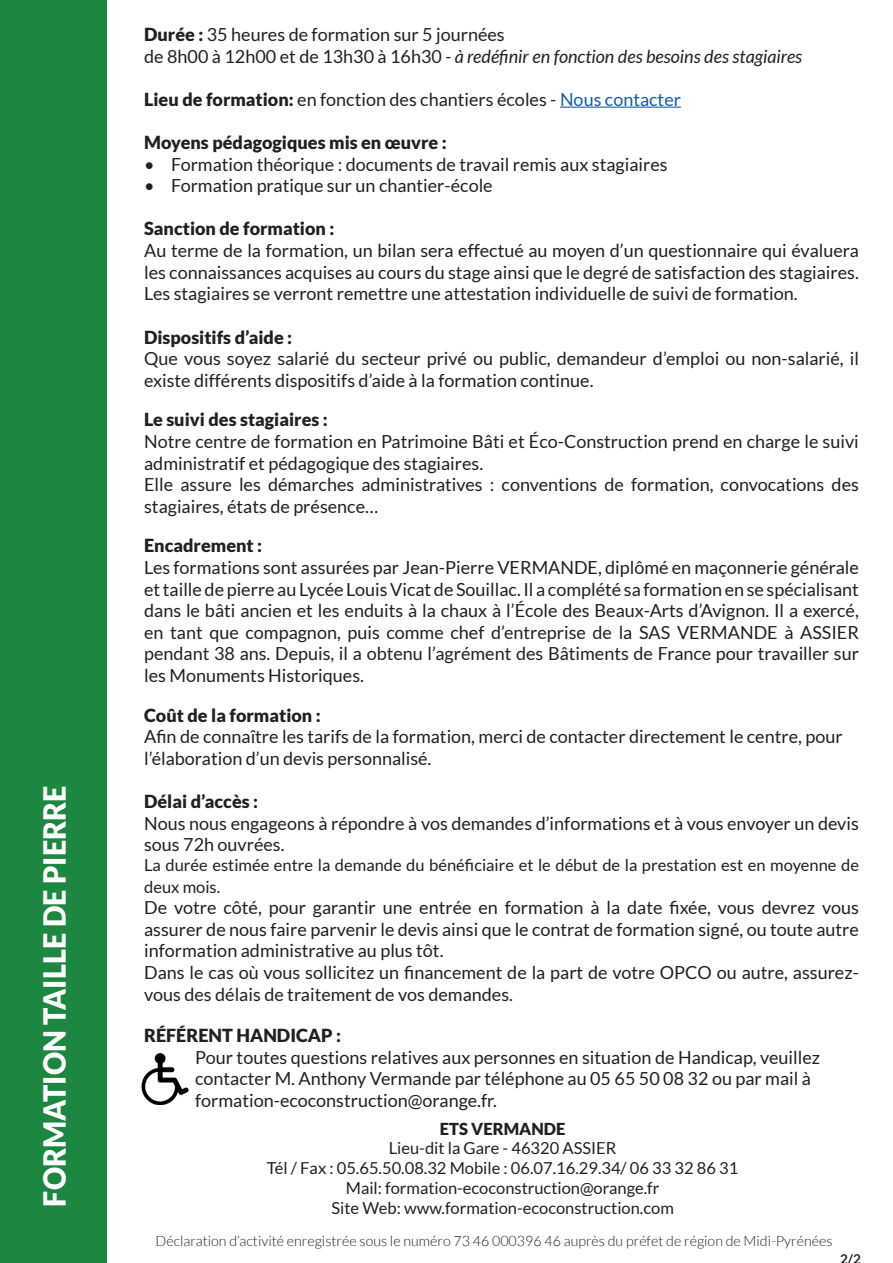
<style>
.page{position:relative;width:893px;height:1263px;background:#fff}
.page>*{position:absolute;margin:0;border:0;box-sizing:border-box;transform-origin:0 0}
.t1{font:900 30.45px "Lato";color:#fff;scale:.95 1}
.t2{font:18px/21.6px "Lato";color:#231f20}
.t3{font:900 18px "Lato";color:#231f20}
.t4{font:16.5px/19.8px "Lato";color:#231f20}
.t5{font:900 16.5px "Lato";color:#231f20}
.t6{font:300 14.25px "Lato";color:#231f20}
.t7{font:700 13.5px "Lato";color:#231f20}
.s1{font-weight:900}
.s2{font-style:italic}
.s3{color:#175d9e}
</style>
<div class="page">
<hr style="left:560px;top:107px;width:121px;height:1px;background:#175d9e">
<div style="left:0;top:0;width:106px;height:1263px;background:#1d8640"></div>
<img style="left:141px;top:1053px;width:48px;height:51px">
<h1 class="t1" style="left:37px;top:1206px;width:445px;rotate:-90deg">FORMATION TAILLE DE PIERRE</h1>
<p class="t2" style="left:144px;top:24px;width:660px"><span class="s1">Durée :</span> 35 heures de formation sur 5 journées<br>de 8h00 à 12h00 et de 13h30 à 16h30 <span class="s2">- à redéfinir en fonction des besoins des stagiaires</span></p>
<p class="t2" style="left:144px;top:88px;width:538px"><span class="s1">Lieu de formation:</span> en fonction des chantiers écoles - <span class="s3">Nous contacter</span></p>
<p class="t3" style="left:144px;top:132px;width:304px">Moyens pédagogiques mis en œuvre :</p>
<p class="t2" style="left:144px;top:153px;width:525px">• Formation théorique : documents de travail remis aux stagiaires</p>
<p class="t2" style="left:144px;top:175px;width:350px">• Formation pratique sur un chantier-école</p>
<p class="t3" style="left:144px;top:218px;width:192px">Sanction de formation :</p>
<p class="t2" style="left:144px;top:240px;width:716px;text-align:justify">Au terme de la formation, un bilan sera effectué au moyen d’un questionnaire qui évaluera les connaissances acquises au cours du stage ainsi que le degré de satisfaction des stagiaires.<br>Les stagiaires se verront remettre une attestation individuelle de suivi de formation.</p>
<p class="t3" style="left:144px;top:326px;width:150px">Dispositifs d’aide :</p>
<p class="t2" style="left:144px;top:348px;width:716px">Que vous soyez salarié du secteur privé ou public, demandeur d’emploi ou non-salarié, il existe différents dispositifs d’aide à la formation continue.</p>
<p class="t3" style="left:144px;top:409px;width:185px">Le suivi des stagiaires :</p>
<p class="t2" style="left:144px;top:430px;width:716px">Notre centre de formation en Patrimoine Bâti et Éco-Construction prend en charge le suivi administratif et pédagogique des stagiaires.<br>Elle assure les démarches administratives : conventions de formation, convocations des stagiaires, états de présence…</p>
<p class="t3" style="left:144px;top:535px;width:120px">Encadrement :</p>
<p class="t2" style="left:144px;top:556px;width:716px;text-align:justify">Les formations sont assurées par Jean-Pierre VERMANDE, diplômé en maçonnerie générale et taille de pierre au Lycée Louis Vicat de Souillac. Il a complété sa formation en se spécialisant dans le bâti ancien et les enduits à la chaux à l’École des Beaux-Arts d’Avignon. Il a exercé, en tant que compagnon, puis comme chef d’entreprise de la SAS VERMANDE à ASSIER pendant 38 ans. Depuis, il a obtenu l’agrément des Bâtiments de France pour travailler sur les Monuments Historiques.</p>
<p class="t3" style="left:144px;top:704px;width:178px">Coût de la formation :</p>
<p class="t2" style="left:144px;top:726px;width:700px">Afin de connaître les tarifs de la formation, merci de contacter directement le centre, pour l’élaboration d’un devis personnalisé.</p>
<p class="t3" style="left:144px;top:791px;width:116px">Délai d’accès :</p>
<p class="t2" style="left:144px;top:812px;width:716px">Nous nous engageons à répondre à vos demandes d’informations et à vous envoyer un devis sous 72h ouvrées.</p>
<p class="t4" style="left:144px;top:854px;width:716px;line-height:21.6px">La durée estimée entre la demande du bénéficiaire et le début de la prestation est en moyenne de deux mois.</p>
<p class="t2" style="left:144px;top:897px;width:716px">De votre côté, pour garantir une entrée en formation à la date fixée, vous devrez vous assurer de nous faire parvenir le devis ainsi que le contrat de formation signé, ou toute autre information administrative au plus tôt.<br>Dans le cas où vous sollicitez un financement de la part de votre OPCO ou autre, assurez&shy;vous des délais de traitement de vos demandes.</p>
<p class="t3" style="left:144px;top:1025px;width:198px">RÉFÉRENT HANDICAP :</p>
<p class="t2" style="left:195px;top:1046px;width:626px">Pour toutes questions relatives aux personnes en situation de Handicap, veuillez contacter M. Anthony Vermande par téléphone au 05 65 50 08 32 ou par mail à formation-ecoconstruction@orange.fr.</p>
<p class="t5" style="left:440px;top:1119px;width:127px">ETS VERMANDE</p>
<p class="t4" style="left:267px;top:1138px;width:473px;text-align:center">Lieu-dit la Gare - 46320 ASSIER<br>Tél / Fax : 05.65.50.08.32 Mobile : 06.07.16.29.34/ 06 33 32 86 31<br>Mail: formation-ecoconstruction@orange.fr</p>
<p class="t4" style="left:331px;top:1198px;width:344px">Site Web: www.formation-ecoconstruction.com</p>
<p class="t6" style="left:156px;top:1233px;width:678px">Déclaration d’activité enregistrée sous le numéro 73 46 000396 46 auprès du préfet de région de Midi-Pyrénées</p>
<p class="t7" style="left:840px;top:1251px;width:22px">2/2</p>
</div>
